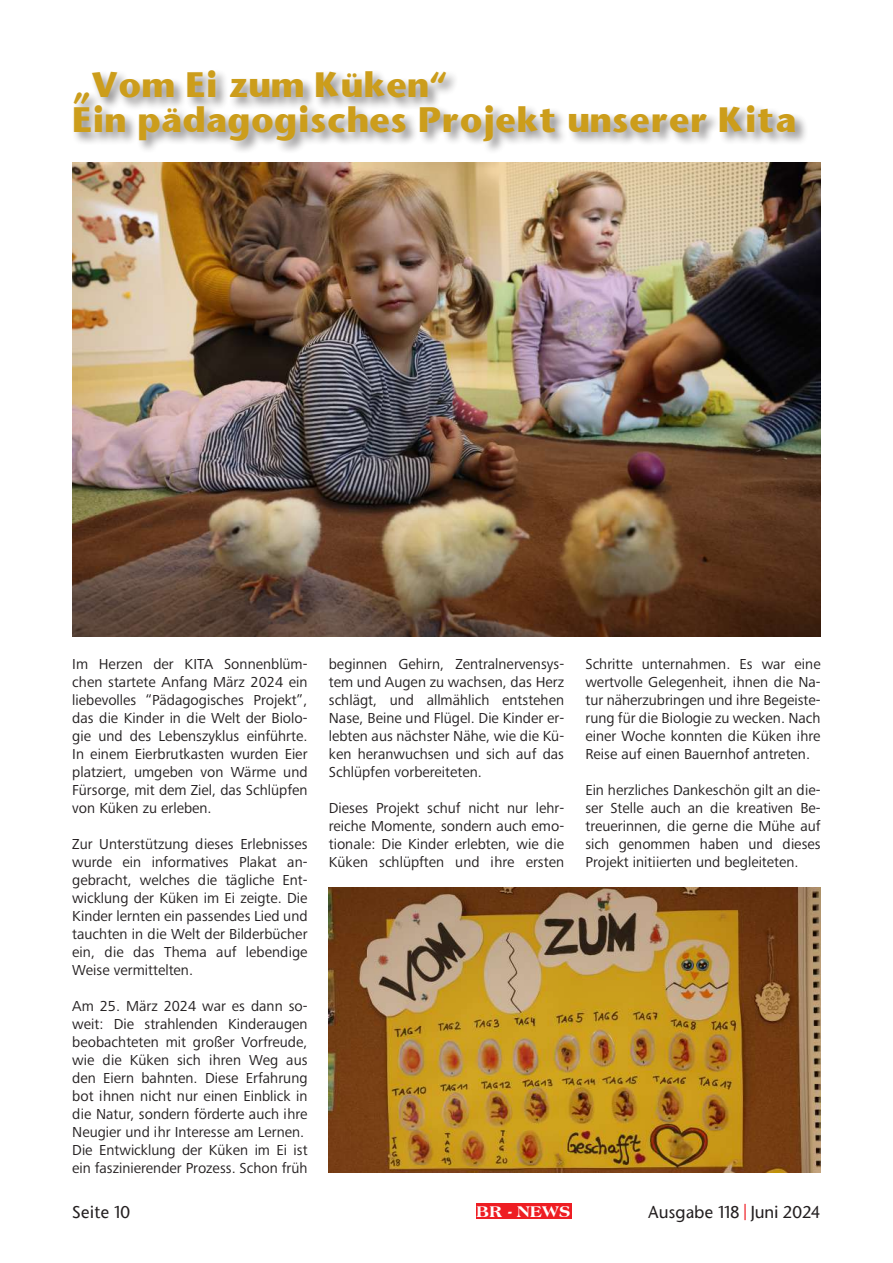
<style>
.page{position:relative;width:893px;height:1263px;background:#fff}
.page>*{position:absolute;margin:0;border:0;box-sizing:border-box;transform-origin:0 0}
.t1{font:700 33px/34.5px "Stone Sans";color:#cc9d1b}
.t2{font:800 16.65px "Americana BT";letter-spacing:.02em;color:#fff}
.t3{font:500 16.5px "Stone Sans";letter-spacing:.005em;color:#231f20}
.t4{font:15px/18px "Frutiger Next Pro";color:#231f20;text-align:justify}
.s1{color:#ee1d23}
</style>
<div class="page">
<div style="left:476px;top:1203px;width:95px;height:15px;background:#ee1d23"></div>
<div style="left:72px;top:69px;width:736px;height:85px;background:#231f20;opacity:.5"></div>
<img style="left:72px;top:163px;width:749px;height:473px">
<img style="left:329px;top:888px;width:492px;height:284px">
<h1 class="t1" style="left:72px;top:68px;width:726px">„Vom Ei zum Küken“<br>Ein pädagogisches Projekt unserer Kita</h1>
<p class="t4" style="left:72px;top:654px;width:237px">Im Herzen der KITA Sonnenblüm&shy;chen startete Anfang März 2024 ein liebevolles “Pädagogisches Projekt”, das die Kinder in die Welt der Biolo&shy;gie und des Lebenszyklus einführte.<br>In einem Eierbrutkasten wurden Eier platziert, umgeben von Wärme und Fürsorge, mit dem Ziel, das Schlüpfen von Küken zu erleben.</p>
<p class="t4" style="left:72px;top:834px;width:237px">Zur Unterstützung dieses Erlebnisses wurde ein informatives Plakat an&shy;gebracht, welches die tägliche Ent&shy;wicklung der Küken im Ei zeigte. Die Kinder lernten ein passendes Lied und tauchten in die Welt der Bilderbücher ein, die das Thema auf lebendige Weise vermittelten.</p>
<p class="t4" style="left:72px;top:996px;width:237px;text-align:left">Am 25. März 2024 war es dann so&shy;weit: Die strahlenden Kinderaugen beobachteten mit großer Vorfreude, wie die Küken sich ihren Weg aus den Eiern bahnten. Diese Erfahrung bot ihnen nicht nur einen Einblick in die Natur, sondern förderte auch ihre Neugier und ihr Interesse am Lernen.<br>Die Entwicklung der Küken im Ei ist ein faszinierender Prozess. Schon früh</p>
<p class="t4" style="left:329px;top:654px;width:237px">beginnen Gehirn, Zentralnervensys&shy;tem und Augen zu wachsen, das Herz schlägt, und allmählich entstehen Nase, Beine und Flügel. Die Kinder er&shy;lebten aus nächster Nähe, wie die Kü&shy;ken heranwuchsen und sich auf das Schlüpfen vorbereiteten.</p>
<p class="t4" style="left:329px;top:798px;width:237px">Dieses Projekt schuf nicht nur lehr&shy;reiche Momente, sondern auch emo&shy;tionale: Die Kinder erlebten, wie die Küken schlüpften und ihre ersten</p>
<p class="t4" style="left:585px;top:654px;width:237px">Schritte unternahmen. Es war eine wertvolle Gelegenheit, ihnen die Na&shy;tur näherzubringen und ihre Begeiste&shy;rung für die Biologie zu wecken. Nach einer Woche konnten die Küken ihre Reise auf einen Bauernhof antreten.</p>
<p class="t4" style="left:585px;top:780px;width:237px">Ein herzliches Dankeschön gilt an die&shy;ser Stelle auch an die kreativen Be&shy;treuerinnen, die gerne die Mühe auf sich genommen haben und dieses Projekt initiierten und begleiteten.</p>
<p class="t3" style="left:72px;top:1201px;width:60px">Seite 10</p>
<p class="t2" style="left:476px;top:1201px;width:96px">BR - NEWS</p>
<p class="t3" style="left:648px;top:1201px;width:174px">Ausgabe 118 <span class="s1">|</span> Juni 2024</p>
</div>
